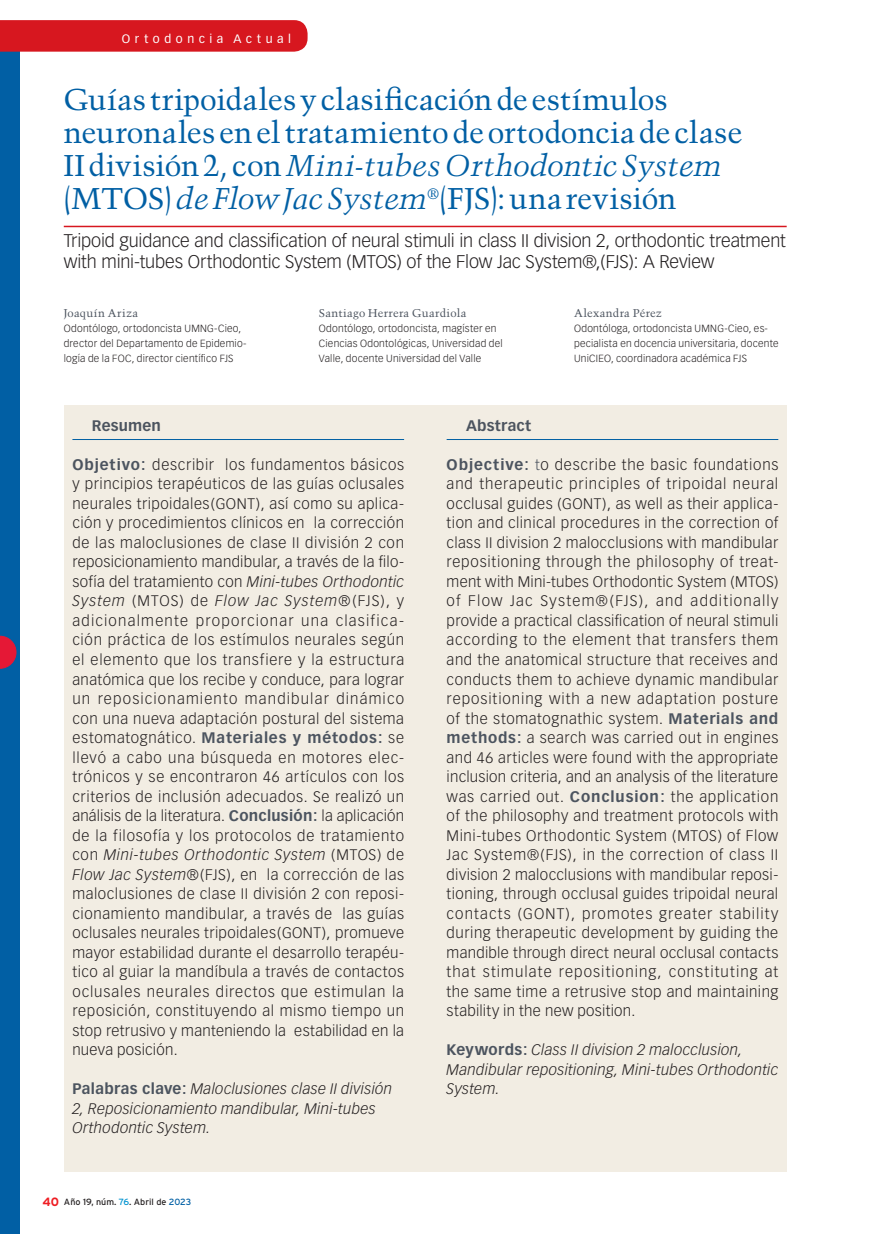
<style>
.page{position:relative;width:893px;height:1234px;background:#fff}
.page>*{position:absolute;margin:0;border:0;box-sizing:border-box;transform-origin:0 0}
.t1{font:30px/33px "Trump Mediaeval";letter-spacing:-.005em;color:#015fa4}
.t2{font:300 18px/21px "Vectora LH";letter-spacing:-.01em;color:#231f20}
.t3{font:300 15px/19.5px "Vectora LH";letter-spacing:.02em;color:#231f20;text-align:justify}
.t4{font:italic 300 15px/19.5px "Vectora LH";letter-spacing:.02em;color:#231f20}
.t5{font:700 15px "Vectora LH";letter-spacing:.015em;color:#4c545f}
.t6{font:12px "Vectora LH";letter-spacing:.38em;color:#fff}
.t7{font:11.25px "Trump Mediaeval";letter-spacing:.02em;color:#4c545f}
.t8{font:300 10.2px/15px "Vectora LH";letter-spacing:.02em;color:#231f20}
.t9{font:9px "Interstate";color:#231f20}
.s1{font-style:italic}
.s2{font-weight:700;color:#4c545f}
.s3{font-weight:700;font-style:normal;color:#4c545f}
.s4{font-weight:700;font-size:12px;color:#ee1d23}
.s5{color:#0093d0}
.s6{color:#015fa4}
.s7{color:#4c545f}
</style>
<div class="page">
<hr style="left:64px;top:226px;width:723px;height:1px;background:#d7171f">
<div style="left:64px;top:405px;width:723px;height:766px;background:#f2ede3"></div>
<hr style="left:72px;top:439px;width:332px;height:1px;background:#015fa4">
<hr style="left:447px;top:439px;width:331px;height:1px;background:#015fa4">
<div style="left:0;top:42px;width:19px;height:1191px;background:#015fa4"></div>
<svg style="left:0;top:20px;width:308px;height:32px;background:#d71b23"></svg>
<svg style="left:0;top:636px;width:16px;height:32px"></svg>
<p class="t6" style="left:122px;top:31px;width:171px">Ortodoncia Actual</p>
<h1 class="t1" style="left:64px;top:82px;width:680px">Guías tripoidales y clasificación de estímulos neuronales en el tratamiento de ortodoncia de clase II división 2, con <span class="s1">Mini-tubesOrthodontic System </span>(MTOS) <span class="s1">de Flow Jac System</span><sup>®</sup>(FJS): una revisión</h1>
<p class="t2" style="left:64px;top:230px;width:724px">Tripoid guidance and classification of neural stimuli in class II division 2, orthodontic treatment with mini-tubes Orthodontic System (MTOS) of the Flow Jac System®,(FJS): A Review</p>
<p class="t7" style="left:64px;top:306px;width:76px">Joaquín Ariza</p>
<p class="t8" style="left:64px;top:321px;width:184px">Odontólogo, ortodoncista UMNG-Cieo, drector del Departamento de Epidemio&shy;logía de la FOC, director científico FJS</p>
<p class="t7" style="left:319px;top:306px;width:149px">Santiago Herrera Guardiola</p>
<p class="t8" style="left:319px;top:321px;width:185px">Odontólogo, ortodoncista, magíster en<br>Ciencias Odontológicas, Universidad del<br>Valle, docente Universidad del Valle</p>
<p class="t7" style="left:574px;top:306px;width:89px">Alexandra Pérez</p>
<p class="t8" style="left:574px;top:321px;width:206px">Odontóloga, ortodoncista UMNG-Cieo, es&shy;pecialista en docencia universitaria, docente<br>UniCIEO, coordinadora académica FJS</p>
<p class="t5" style="left:92px;top:416px;width:71px">Resumen</p>
<p class="t3" style="left:72px;top:455px;width:333px"><span class="s2">Objetivo:</span> describir los fundamentos básicos y principios terapéuticos de las guías oclusales neurales tripoidales(GONT), así como su aplica&shy;ción y procedimientos clínicos en la corrección de las maloclusiones de clase II división 2 con reposicionamiento mandibular, a través de la filo&shy;sofía del tratamiento con <span class="s1">Mini-tubes Orthodontic System</span> (MTOS) de <span class="s1">Flow Jac System®</span>(FJS), y adicionalmente proporcionar una clasifica&shy;ción práctica de los estímulos neurales según el elemento que los transfiere y la estructura anatómica que los recibe y conduce, para lograr un reposicionamiento mandibular dinámico con una nueva adaptación postural del sistema estomatognático. <span class="s2">Materiales y métodos:</span> se llevó a cabo una búsqueda en motores elec&shy;trónicos y se encontraron 46 artículos con los criterios de inclusión adecuados. Se realizó un análisis de la literatura. <span class="s2">Conclusión:</span> la aplicación de la filosofía y los protocolos de tratamiento con <span class="s1">Mini-tubes Orthodontic System</span> (MTOS) de <span class="s1">Flow Jac System®</span>(FJS), en la corrección de las maloclusiones de clase II división 2 con reposi&shy;cionamiento mandibular, a través de las guías oclusales neurales tripoidales(GONT), promueve mayor estabilidad durante el desarrollo terapéu&shy;tico al guiar la mandíbula a través de contactos oclusales neurales directos que estimulan la reposición, constituyendo al mismo tiempo un stop retrusivo y manteniendo la estabilidad en la nueva posición.</p>
<p class="t4" style="left:72px;top:1079px;width:321px"><span class="s3">Palabras clave:</span> Maloclusiones clase II división<br>2, Reposicionamiento mandibular, Mini-tubes<br>Orthodontic System.</p>
<p class="t9" style="left:42px;top:1195px;width:150px"><span class="s4">40</span> Año 19, núm. <span class="s5">76</span>. Abril de <span class="s6">2023</span></p>
<p class="t5" style="left:466px;top:416px;width:67px">Abstract</p>
<p class="t3" style="left:447px;top:455px;width:333px"><span class="s2">Objective:</span> <span class="s7">t</span>o describe the basic foundations and therapeutic principles of tripoidal neural occlusal guides (GONT), as well as their applica&shy;tion and clinical procedures in the correction of class II division 2 malocclusions with mandibular repositioning through the philosophy of treat&shy;ment with Mini-tubes Orthodontic System (MTOS) of Flow Jac System®(FJS), and additionally provide a practical classification of neural stimuli according to the element that transfers them and the anatomical structure that receives and conducts them to achieve dynamic mandibular repositioning with a new adaptation posture of the stomatognathic system. <span class="s2">Materials and methods:</span> a search was carried out in engines and 46 articles were found with the appropriate inclusion criteria, and an analysis of the literature was carried out. <span class="s2">Conclusion:</span> the application of the philosophy and treatment protocols with Mini-tubes Orthodontic System (MTOS) of Flow Jac System®(FJS), in the correction of class II division 2 malocclusions with mandibular reposi&shy;tioning, through occlusal guides tripoidal neural contacts (GONT), promotes greater stability during therapeutic development by guiding the mandible through direct neural occlusal contacts that stimulate repositioning, constituting at the same time a retrusive stop and maintaining stability in the new position.</p>
<p class="t4" style="left:447px;top:1040px;width:333px"><span class="s3">Keywords:</span> Class II division 2 malocclusion,<br>Mandibular repositioning, Mini-tubes Orthodontic<br>System.</p>
</div>
